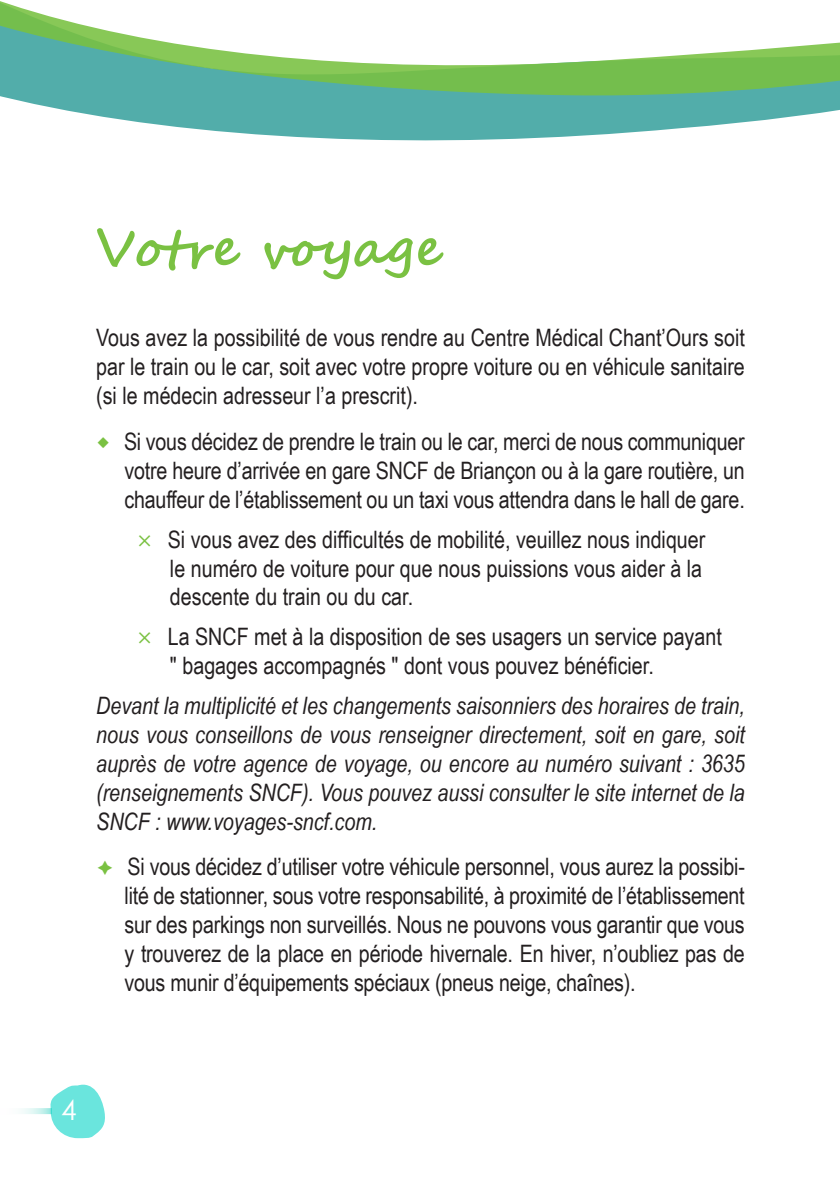
<style>
.page{position:relative;width:840px;height:1191px;background:#fff}
.page>*{position:absolute;margin:0;border:0;box-sizing:border-box;transform-origin:0 0}
.t1{font:700 52px "Segoe Script";color:#7ac142}
.t2{font:28px "Century Gothic";color:#fff}
.t3{font:24px/28.8px "Arial Narrow";color:#231f20;text-align:justify}
.t4{font:italic 24px/28.8px "Arial Narrow";color:#231f20;text-align:justify}
</style>
<div class="page">
<svg style="left:12px;top:99px;width:827px;height:42px;fill:#52adaa"></svg>
<svg style="left:0;top:1px;width:839px;height:98px"></svg>
<svg style="left:22px;top:1108px;width:26px;height:6px"></svg>
<svg style="left:48px;top:1084px;width:57px;height:54px"></svg>
<p class="t1" style="left:96px;top:206px;width:346px">Votre voyage</p>
<p class="t3" style="left:96px;top:323px;width:649px">Vous avez la possibilité de vous rendre au Centre Médical Chant’Ours soit par le train ou le car, soit avec votre propre voiture ou en véhicule sanitaire (si le médecin adresseur l’a prescrit).</p>
<p class="t3" style="left:124px;top:426px;width:622px">Si vous décidez de prendre le train ou le car, merci de nous communiquer votre heure d’arrivée en gare SNCF de Briançon ou à la gare routière, un chauffeur de l’établissement ou un taxi vous attendra dans le hall de gare.</p>
<p class="t3" style="left:168px;top:524px;width:539px;text-align:left">Si vous avez des difficultés de mobilité, veuillez nous indiquer le numéro de voiture pour que nous puissions vous aider à la descente du train ou du car.</p>
<p class="t3" style="left:168px;top:621px;width:555px">La SNCF met à la disposition de ses usagers un service payant " bagages accompagnés " dont vous pouvez bénéficier.</p>
<p class="t4" style="left:96px;top:691px;width:649px">Devant la multiplicité et les changements saisonniers des horaires de train, nous vous conseillons de vous renseigner directement, soit en gare, soit auprès de votre agence de voyage, ou encore au numéro suivant : 3635 (renseignements SNCF). Vous pouvez aussi consulter le site internet de la SNCF : www.voyages-sncf.com.</p>
<p class="t3" style="left:124px;top:851px;width:621px">Si vous décidez d’utiliser votre véhicule personnel, vous aurez la possibi&shy;lité de stationner, sous votre responsabilité, à proximité de l’établissement sur des parkings non surveillés. Nous ne pouvons vous garantir que vous y trouverez de la place en période hivernale. En hiver, n’oubliez pas de vous munir d’équipements spéciaux (pneus neige, chaînes).</p>
<p class="t2" style="left:61px;top:1090px;width:17px">4</p>
</div>
